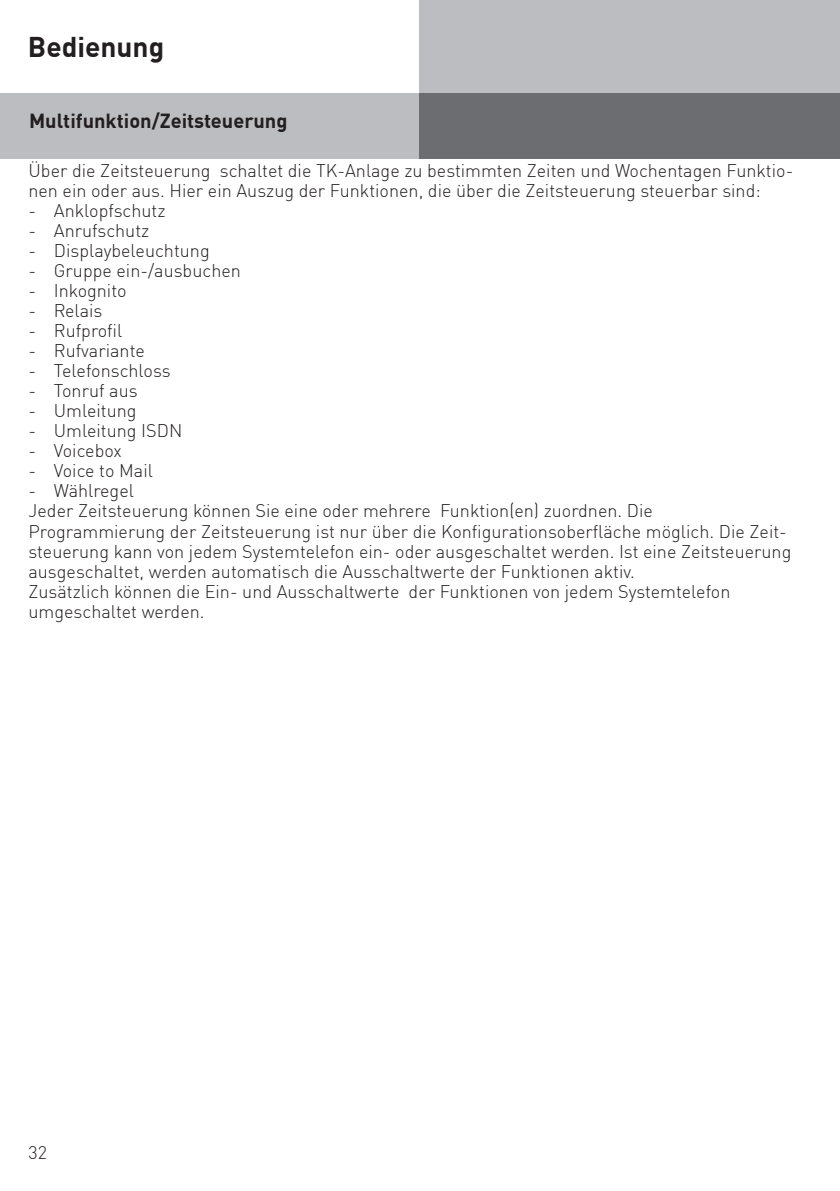
<style>
.page{position:relative;width:840px;height:1191px;background:#fff}
.page>*{position:absolute;margin:0;border:0;box-sizing:border-box;transform-origin:0 0}
.t1{font:700 28px "DIN Offc";color:#231f20}
.t2{font:700 20px "DIN Offc";color:#231f20}
.t3{font:300 18px/20px "DIN Offc";color:#231f20}
</style>
<div class="page">
<div style="left:420px;top:0;width:419px;height:94px;background:#bcbdc0"></div>
<div style="left:0;top:94px;width:420px;height:65px;background:#bcbdc0"></div>
<div style="left:420px;top:94px;width:419px;height:65px;background:#6c6d70"></div>
<h1 class="t1" style="left:28px;top:28px;width:138px">Bedienung</h1>
<p class="t2" style="left:29px;top:108px;width:260px">Multifunktion/Zeitsteuerung</p>
<p class="t3" style="left:28px;top:160px;width:766px">Über die Zeitsteuerung schaltet die TK-Anlage zu bestimmten Zeiten und Wochentagen Funktio&shy;nen ein oder aus. Hier ein Auszug der Funktionen, die über die Zeitsteuerung steuerbar sind:</p>
<p class="t3" style="left:28px;top:201px;width:139px">- Anklopfschutz</p>
<p class="t3" style="left:28px;top:221px;width:122px">- Anrufschutz</p>
<p class="t3" style="left:28px;top:241px;width:183px">- Displaybeleuchtung</p>
<p class="t3" style="left:28px;top:260px;width:214px">- Gruppe ein-/ausbuchen</p>
<p class="t3" style="left:28px;top:280px;width:100px">- Inkognito</p>
<p class="t3" style="left:28px;top:300px;width:76px">- Relais</p>
<p class="t3" style="left:28px;top:320px;width:95px">- Rufprofil</p>
<p class="t3" style="left:28px;top:340px;width:118px">- Rufvariante</p>
<p class="t3" style="left:28px;top:360px;width:144px">- Telefonschloss</p>
<p class="t3" style="left:28px;top:380px;width:111px">- Tonruf aus</p>
<p class="t3" style="left:28px;top:400px;width:110px">- Umleitung</p>
<p class="t3" style="left:28px;top:420px;width:155px">- Umleitung ISDN</p>
<p class="t3" style="left:28px;top:440px;width:95px">- Voicebox</p>
<p class="t3" style="left:28px;top:460px;width:126px">- Voice to Mail</p>
<p class="t3" style="left:28px;top:480px;width:764px">- Wählregel<br>Jeder Zeitsteuerung können Sie eine oder mehrere Funktion(en) zuordnen. Die Programmierung der Zeitsteuerung ist nur über die Konfigurationsoberfläche möglich. Die Zeit&shy;steuerung kann von jedem Systemtelefon ein- oder ausgeschaltet werden. Ist eine Zeitsteuerung ausgeschaltet, werden automatisch die Ausschaltwerte der Funktionen aktiv.<br>Zusätzlich können die Ein- und Ausschaltwerte der Funktionen von jedem Systemtelefon umgeschaltet werden.</p>
<p class="t3" style="left:28px;top:1142px;width:20px">32</p>
</div>
